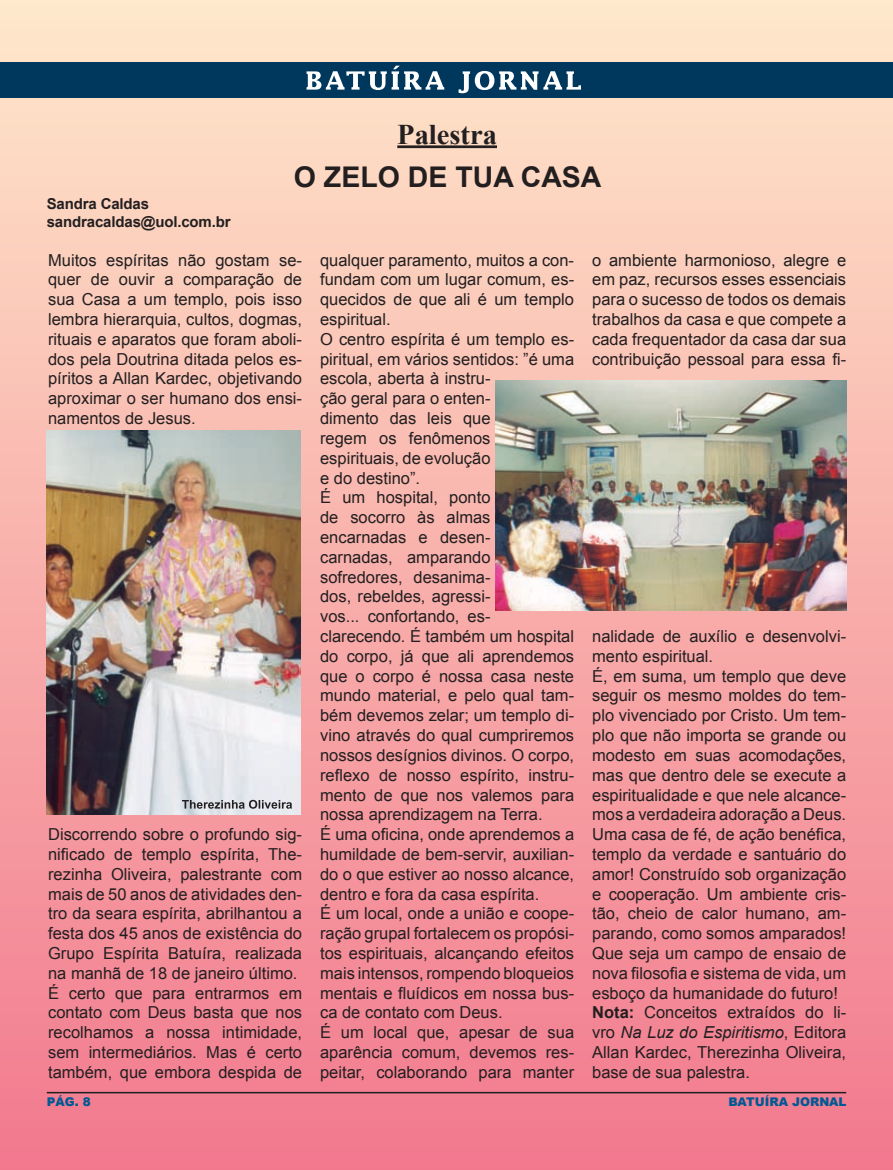
<style>
.page{position:relative;width:893px;height:1170px;background:#fff}
.page>*{position:absolute;margin:0;border:0;box-sizing:border-box;transform-origin:0 0}
.t1{font:700 28.5px "Arial";color:#231f20}
.t2{font:700 28.5px "Times New Roman";color:#231f20}
.t3{font:16.5px/19.8px "Arial";color:#231f20}
.t4{font:700 15px/18px "Arial";letter-spacing:-.01em;color:#231f20}
.t5{font:900 12px "Arial";color:#015994}
.s1{font-weight:700}
.s2{font-style:italic}
</style>
<div class="page">
<div style="left:0;top:0;width:893px;height:1169px;background:linear-gradient(to bottom,#fee8ca,#f1788d)"></div>
<div style="left:0;top:62px;width:893px;height:36px;background:#00385d"></div>
<svg style="left:306px;top:66px;width:138px;height:24px"></svg>
<svg style="left:458px;top:71px;width:123px;height:22px"></svg>
<hr style="left:397px;top:145px;width:100px;height:3px;background:#231f20">
<hr style="left:47px;top:1091px;width:799px;height:2px;background:#231f20">
<img style="left:47px;top:430px;width:253px;height:384px">
<img style="left:495px;top:381px;width:351px;height:229px">
<svg style="left:182px;top:799px;width:110px;height:9px"></svg>
<h1 class="t2" style="left:397px;top:114px;width:101px">Palestra</h1>
<p class="t4" style="left:47px;top:196px;width:185px">Sandra Caldas sandracaldas@uol.com.br</p>
<h1 class="t1" style="left:294px;top:158px;width:309px">O ZELO DE TUA CASA</h1>
<p class="t3" style="left:48px;top:250px;width:256px;text-align:justify">Muitos espíritas não gostam se&shy;quer de ouvir a comparação de sua Casa a um templo, pois isso lembra hierarquia, cultos, dogmas, rituais e aparatos que foram aboli&shy;dos pela Doutrina ditada pelos es&shy;píritos a Allan Kardec, objetivando aproximar o ser humano dos ensi&shy;namentos de Jesus.</p>
<p class="t3" style="left:48px;top:824px;width:256px">Discorrendo sobre o profundo sig&shy;nificado de templo espírita, The&shy;rezinha Oliveira, palestrante com mais de 50 anos de atividades den&shy;tro da seara espírita, abrilhantou a festa dos 45 anos de existência do<br>Grupo Espírita Batuíra, realizada na manhã de 18 de janeiro último.<br>É certo que para entrarmos em contato com Deus basta que nos recolhamos a nossa intimidade, sem intermediários. Mas é certo também, que embora despida de</p>
<p class="t3" style="left:320px;top:250px;width:256px">qualquer paramento, muitos a con&shy;fundam com um lugar comum, es&shy;quecidos de que ali é um templo espiritual.<br>O centro espírita é um templo es&shy;piritual, em vários sentidos: ”é uma escola, aberta à instru-<br>ção geral para o enten-<br>dimento das leis que<br>regem os fenômenos<br>espirituais, de evolução<br>e do destino”.<br>É um hospital, ponto<br>de socorro às almas encarnadas e desen-<br>carnadas, amparando sofredores, desanima-<br>dos, rebeldes, agressi-<br>vos... confortando, es&shy;clarecendo. É também um hospital do corpo, já que ali aprendemos que o corpo é nossa casa neste mundo material, e pelo qual tam&shy;bém devemos zelar; um templo di&shy;vino através do qual cumpriremos nossos desígnios divinos. O corpo, reflexo de nosso espírito, instru&shy;mento de que nos valemos para nossa aprendizagem na Terra.<br>É uma oficina, onde aprendemos a humildade de bem-servir, auxilian&shy;do o que estiver ao nosso alcance, dentro e fora da casa espírita.<br>É um local, onde a união e coope&shy;ração grupal fortalecem os propósi&shy;tos espirituais, alcançando efeitos mais intensos, rompendo bloqueios mentais e fluídicos em nossa bus&shy;ca de contato com Deus.<br>É um local que, apesar de sua aparência comum, devemos res&shy;peitar, colaborando para manter</p>
<p class="t3" style="left:592px;top:250px;width:256px;text-align:justify">o ambiente harmonioso, alegre e em paz, recursos esses essenciais para o sucesso de todos os demais trabalhos da casa e que compete a cada frequentador da casa dar sua contribuição pessoal para essa fi-</p>
<p class="t3" style="left:592px;top:626px;width:256px">nalidade de auxílio e desenvolvi&shy;mento espiritual.<br>É, em suma, um templo que deve seguir os mesmo moldes do tem&shy;plo vivenciado por Cristo. Um tem&shy;plo que não importa se grande ou modesto em suas acomodações, mas que dentro dele se execute a espiritualidade e que nele alcance&shy;mos a verdadeira adoração a Deus.<br>Uma casa de fé, de ação benéfica, templo da verdade e santuário do amor! Construído sob organização e cooperação. Um ambiente cris&shy;tão, cheio de calor humano, am&shy;parando, como somos amparados!<br>Que seja um campo de ensaio de nova filosofia e sistema de vida, um esboço da humanidade do futuro!<br><span class="s1">Nota:</span> Conceitos extraídos do li&shy;vro <span class="s2">Na Luz do Espiritismo</span>, Editora<br>Allan Kardec, Therezinha Oliveira, base de sua palestra.</p>
<p class="t5" style="left:47px;top:1092px;width:46px">PÁG. 8</p>
<p class="t5" style="left:728px;top:1092px;width:120px">BATUÍRA JORNAL</p>
</div>
